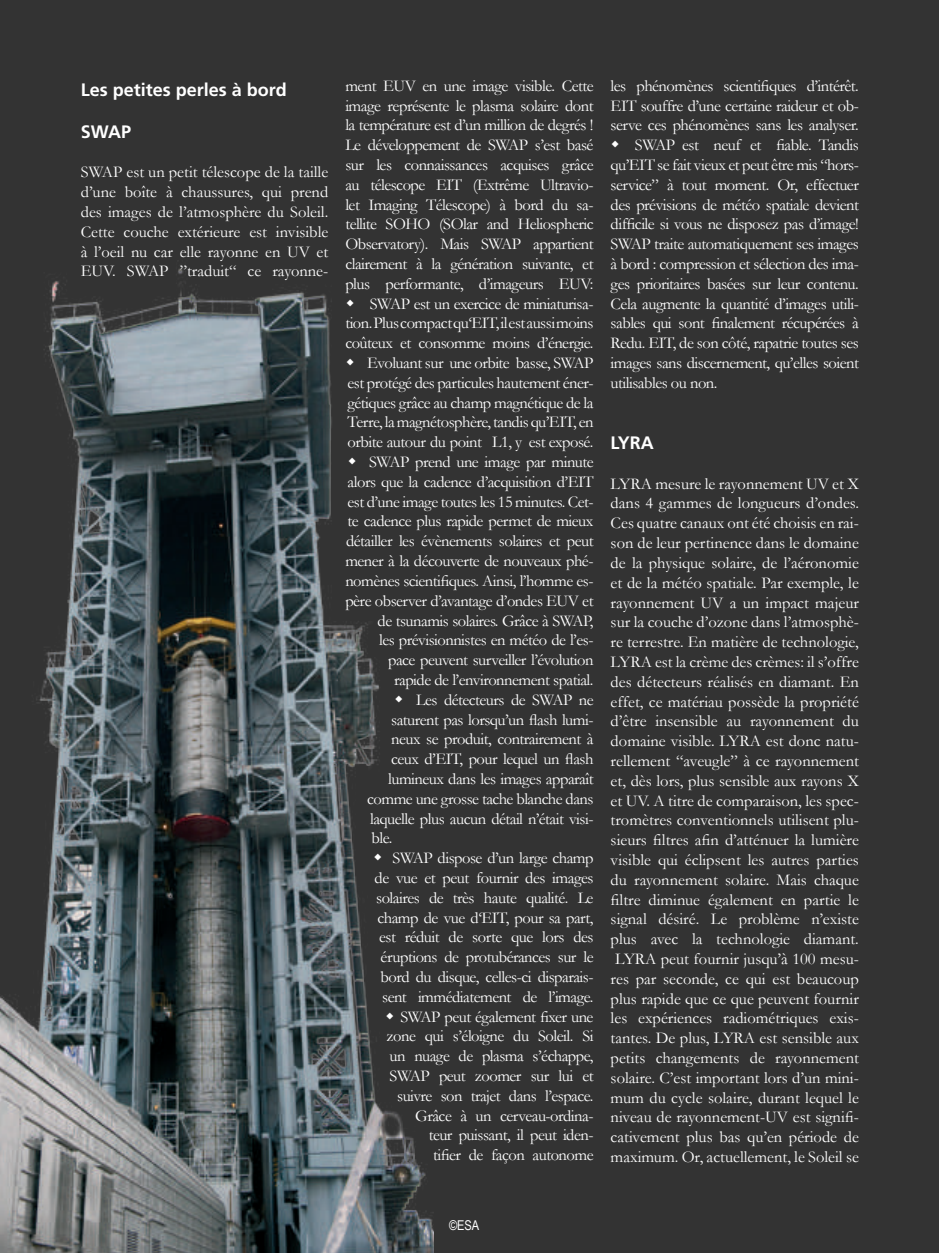
<style>
.page{position:relative;width:939px;height:1253px;background:#fff}
.page>*{position:absolute;margin:0;border:0;box-sizing:border-box;transform-origin:0 0}
.t1{font:700 18px "Frutiger";color:#fff}
.t2{font:16.5px/19.8px "Garamond";letter-spacing:-.03em;color:#fff;text-align:justify}
.t3{font:13.5px "Arial Narrow";color:#fff}
</style>
<div class="page">
<div style="left:0;top:0;width:938px;height:1253px;background:#333"></div>
<img style="left:0;top:249px;width:433px;height:1004px">
<svg style="left:346px;top:299px;width:7px;height:7px"></svg>
<svg style="left:346px;top:358px;width:7px;height:7px"></svg>
<svg style="left:349px;top:457px;width:6px;height:7px"></svg>
<svg style="left:395px;top:695px;width:7px;height:7px"></svg>
<svg style="left:374px;top:853px;width:7px;height:7px"></svg>
<svg style="left:386px;top:1012px;width:7px;height:7px"></svg>
<svg style="left:611px;top:141px;width:7px;height:7px"></svg>
<p class="t1" style="left:81px;top:80px;width:207px">Les petites perles à bord</p>
<p class="t1" style="left:81px;top:121px;width:52px">SWAP</p>
<p class="t2" style="left:81px;top:162px;width:249px">SWAP est un petit télescope de la taille d’une boîte à chaussures, qui prend des images de l’atmosphère du Soleil.<br>Cette couche extérieure est invisible à l’oeil nu car elle rayonne en UV et EUV. SWAP ”traduit“ ce rayonne-</p>
<p class="t2" style="left:345px;top:75px;width:249px">ment EUV en une image visible. Cette</p>
<p class="t2" style="left:345px;top:95px;width:249px">image représente le plasma solaire dont</p>
<p class="t2" style="left:345px;top:115px;width:249px">la température est d’un million de degrés !</p>
<p class="t2" style="left:345px;top:135px;width:249px">Le développement de SWAP s’est basé</p>
<p class="t2" style="left:345px;top:155px;width:249px">sur les connaissances acquises grâce</p>
<p class="t2" style="left:345px;top:174px;width:250px">au télescope EIT (Extrême Ultravio-</p>
<p class="t2" style="left:345px;top:194px;width:250px">let Imaging Télescope) à bord du sa-</p>
<p class="t2" style="left:345px;top:214px;width:249px">tellite SOHO (SOlar and Heliospheric</p>
<p class="t2" style="left:345px;top:234px;width:249px">Observatory). Mais SWAP appartient</p>
<p class="t2" style="left:345px;top:254px;width:249px">clairement à la génération suivante, et</p>
<p class="t2" style="left:345px;top:273px;width:249px">plus performante, d’imageurs EUV:</p>
<p class="t2" style="left:369px;top:293px;width:225px">SWAP est un exercice de miniaturisa-</p>
<p class="t2" style="left:345px;top:313px;width:250px">tion. Plus compact qu‘EIT, il est aussi moins</p>
<p class="t2" style="left:345px;top:333px;width:249px">coûteux et consomme moins d’énergie.</p>
<p class="t2" style="left:367px;top:353px;width:228px">Evoluant sur une orbite basse, SWAP</p>
<p class="t2" style="left:347px;top:372px;width:247px">est protégé des particules hautement éner-</p>
<p class="t2" style="left:347px;top:392px;width:247px">gétiques grâce au champ magnétique de la</p>
<p class="t2" style="left:347px;top:412px;width:247px">Terre, la magnétosphère, tandis qu’EIT, en</p>
<p class="t2" style="left:347px;top:432px;width:247px">orbite autour du point L1, y est exposé.</p>
<p class="t2" style="left:369px;top:452px;width:226px">SWAP prend une image par minute</p>
<p class="t2" style="left:347px;top:471px;width:247px">alors que la cadence d’acquisition d’EIT</p>
<p class="t2" style="left:347px;top:491px;width:247px">est d’une image toutes les 15 minutes. Cet-</p>
<p class="t2" style="left:347px;top:511px;width:247px">te cadence plus rapide permet de mieux</p>
<p class="t2" style="left:346px;top:531px;width:249px">détailler les évènements solaires et peut</p>
<p class="t2" style="left:345px;top:551px;width:250px">mener à la découverte de nouveaux phé-</p>
<p class="t2" style="left:345px;top:570px;width:250px">nomènes scientifiques. Ainsi, l’homme es-</p>
<p class="t2" style="left:345px;top:590px;width:249px">père observer d’avantage d’ondes EUV et</p>
<p class="t2" style="left:377px;top:610px;width:217px">de tsunamis solaires. Grâce à SWAP,</p>
<p class="t2" style="left:379px;top:630px;width:216px">les prévisionnistes en météo de l’es-</p>
<p class="t2" style="left:388px;top:650px;width:207px">pace peuvent surveiller l’évolution</p>
<p class="t2" style="left:394px;top:669px;width:201px">rapide de l’environnement spatial.</p>
<p class="t2" style="left:416px;top:689px;width:179px">Les détecteurs de SWAP ne</p>
<p class="t2" style="left:391px;top:709px;width:204px">saturent pas lorsqu’un flash lumi-</p>
<p class="t2" style="left:391px;top:729px;width:204px">neux se produit, contrairement à</p>
<p class="t2" style="left:391px;top:749px;width:204px">ceux d’EIT, pour lequel un flash</p>
<p class="t2" style="left:388px;top:768px;width:207px">lumineux dans les images apparaît</p>
<p class="t2" style="left:367px;top:788px;width:228px">comme une grosse tache blanche dans</p>
<p class="t2" style="left:370px;top:808px;width:225px">laquelle plus aucun détail n’était visi-</p>
<p class="t2" style="left:371px;top:828px;width:22px">ble.</p>
<p class="t2" style="left:392px;top:848px;width:202px">SWAP dispose d’un large champ</p>
<p class="t2" style="left:374px;top:867px;width:220px">de vue et peut fournir des images</p>
<p class="t2" style="left:376px;top:887px;width:219px">solaires de très haute qualité. Le</p>
<p class="t2" style="left:377px;top:907px;width:217px">champ de vue d‘EIT, pour sa part,</p>
<p class="t2" style="left:379px;top:927px;width:216px">est réduit de sorte que lors des</p>
<p class="t2" style="left:380px;top:947px;width:214px">éruptions de protubérances sur le</p>
<p class="t2" style="left:380px;top:966px;width:214px">bord du disque, celles-ci disparais-</p>
<p class="t2" style="left:382px;top:986px;width:213px">sent immédiatement de l’image.</p>
<p class="t2" style="left:400px;top:1006px;width:194px">SWAP peut également fixer une</p>
<p class="t2" style="left:386px;top:1026px;width:208px">zone qui s’éloigne du Soleil. Si</p>
<p class="t2" style="left:389px;top:1046px;width:205px">un nuage de plasma s’échappe,</p>
<p class="t2" style="left:389px;top:1065px;width:205px">SWAP peut zoomer sur lui et</p>
<p class="t2" style="left:397px;top:1085px;width:198px">suivre son trajet dans l’espace.</p>
<p class="t2" style="left:415px;top:1105px;width:180px">Grâce à un cerveau-ordina-</p>
<p class="t2" style="left:428px;top:1125px;width:166px">teur puissant, il peut iden-</p>
<p class="t2" style="left:433px;top:1145px;width:162px">tifier de façon autonome</p>
<p class="t2" style="left:610px;top:75px;width:249px">les phénomènes scientifiques d’intérêt.</p>
<p class="t2" style="left:610px;top:95px;width:250px">EIT souffre d’une certaine raideur et ob-</p>
<p class="t2" style="left:610px;top:115px;width:249px">serve ces phénomènes sans les analyser.</p>
<p class="t2" style="left:634px;top:135px;width:225px">SWAP est neuf et fiable. Tandis</p>
<p class="t2" style="left:610px;top:155px;width:249px">qu’EIT se fait vieux et peut être mis “hors-</p>
<p class="t2" style="left:610px;top:174px;width:249px">service” à tout moment. Or, effectuer</p>
<p class="t2" style="left:610px;top:194px;width:249px">des prévisions de météo spatiale devient</p>
<p class="t2" style="left:610px;top:214px;width:249px">difficile si vous ne disposez pas d’image!</p>
<p class="t2" style="left:610px;top:234px;width:249px">SWAP traite automatiquement ses images</p>
<p class="t2" style="left:610px;top:254px;width:250px">à bord : compression et sélection des ima-</p>
<p class="t2" style="left:610px;top:273px;width:249px">ges prioritaires basées sur leur contenu.</p>
<p class="t2" style="left:610px;top:293px;width:250px">Cela augmente la quantité d’images utili-</p>
<p class="t2" style="left:610px;top:313px;width:249px">sables qui sont finalement récupérées à</p>
<p class="t2" style="left:610px;top:333px;width:249px">Redu. EIT, de son côté, rapatrie toutes ses</p>
<p class="t2" style="left:610px;top:353px;width:249px">images sans discernement, qu’elles soient</p>
<p class="t2" style="left:610px;top:372px;width:108px">utilisables ou non.</p>
<p class="t1" style="left:610px;top:432px;width:45px">LYRA</p>
<p class="t2" style="left:610px;top:473px;width:250px">LYRA mesure le rayonnement UV et X dans 4 gammes de longueurs d’ondes.<br>Ces quatre canaux ont été choisis en rai&shy;son de leur pertinence dans le domaine de la physique solaire, de l’aéronomie et de la météo spatiale. Par exemple, le rayonnement UV a un impact majeur sur la couche d’ozone dans l’atmosphè&shy;re terrestre. En matière de technologie, LYRA est la crème des crèmes: il s’offre des détecteurs réalisés en diamant. En effet, ce matériau possède la propriété d’être insensible au rayonnement du domaine visible. LYRA est donc natu&shy;rellement “aveugle” à ce rayonnement et, dès lors, plus sensible aux rayons X et UV. A titre de comparaison, les spec&shy;tromètres conventionnels utilisent plu&shy;sieurs filtres afin d’atténuer la lumière visible qui éclipsent les autres parties du rayonnement solaire. Mais chaque filtre diminue également en partie le signal désiré. Le problème n’existe plus avec la technologie diamant.<br>LYRA peut fournir jusqu’à 100 mesu&shy;res par seconde, ce qui est beaucoup plus rapide que ce que peuvent fournir les expériences radiométriques exis&shy;tantes. De plus, LYRA est sensible aux petits changements de rayonnement solaire. C’est important lors d’un mini&shy;mum du cycle solaire, durant lequel le niveau de rayonnement-UV est signifi&shy;cativement plus bas qu’en période de maximum. Or, actuellement, le Soleil se</p>
<p class="t3" style="left:449px;top:1217px;width:32px">©ESA</p>
</div>
